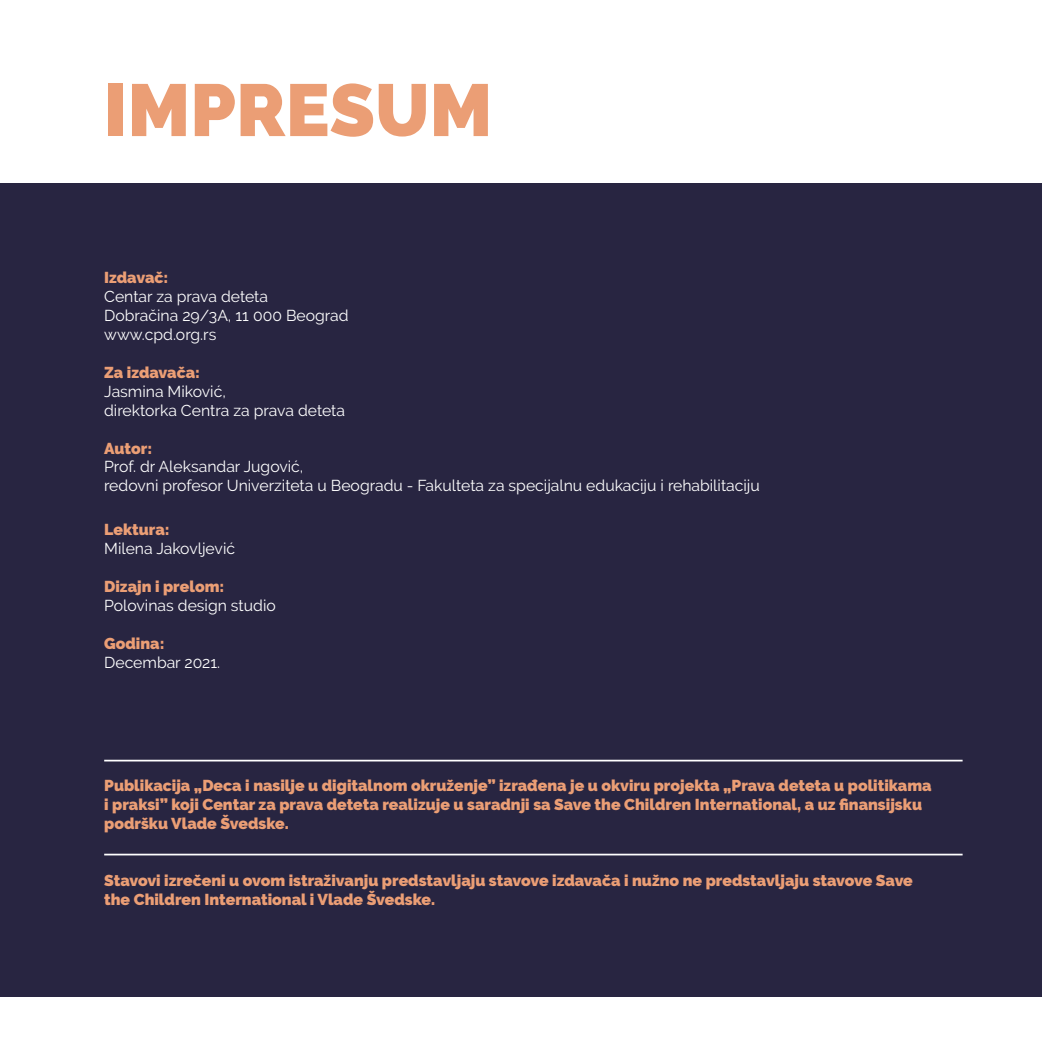
<style>
.page{position:relative;width:1042px;height:1042px;background:#fff}
.page>*{position:absolute;margin:0;border:0;box-sizing:border-box;transform-origin:0 0}
.t1{font:900 73.5px "Raleway";color:#eb9e75}
.t2{font:900 15.75px/18.9px "Raleway";color:#eb9e75}
.t3{font:15.75px/18.9px "Raleway";color:#fff}
</style>
<div class="page">
<div style="left:0;top:184px;width:1042px;height:813px;background:#282541"></div>
<hr style="left:104px;top:760px;width:858px;height:1px;background:#fff">
<hr style="left:104px;top:853px;width:858px;height:2px;background:#fff">
<h1 class="t1" style="left:104px;top:68px;width:390px">IMPRESUM</h1>
<p class="t2" style="left:104px;top:268px;width:66px">Izdavač:</p>
<p class="t3" style="left:104px;top:287px;width:246px">Centar za prava deteta<br>Dobračina 29/3A, 11 000 Beograd www.cpd.org.rs</p>
<p class="t2" style="left:104px;top:363px;width:97px">Za izdavača:</p>
<p class="t3" style="left:104px;top:382px;width:242px">Jasmina Miković,<br>direktorka Centra za prava deteta</p>
<p class="t2" style="left:104px;top:438px;width:49px">Autor:</p>
<p class="t3" style="left:104px;top:457px;width:657px">Prof. dr Aleksandar Jugović,<br>redovni profesor Univerziteta u Beogradu - Fakulteta za specijalnu edukaciju i rehabilitaciju</p>
<p class="t2" style="left:104px;top:520px;width:67px">Lektura:</p>
<p class="t3" style="left:104px;top:539px;width:132px">Milena Jakovljević</p>
<p class="t2" style="left:104px;top:577px;width:122px">Dizajn i prelom:</p>
<p class="t3" style="left:104px;top:596px;width:173px">Polovinas design studio</p>
<p class="t2" style="left:104px;top:634px;width:62px">Godina:</p>
<p class="t3" style="left:104px;top:653px;width:118px">Decembar 2021.</p>
<p class="t2" style="left:104px;top:776px;width:829px">Publikacija „Deca i nasilje u digitalnom okruženje” izrađena je u okviru projekta „Prava deteta u politikama i praksi” koji Centar za prava deteta realizuje u saradnji sa Save the Children International, a uz finansijsku podršku Vlade Švedske.</p>
<p class="t2" style="left:104px;top:871px;width:810px">Stavovi izrečeni u ovom istraživanju predstavljaju stavove izdavača i nužno ne predstavljaju stavove Save the Children International i Vlade Švedske.</p>
</div>
